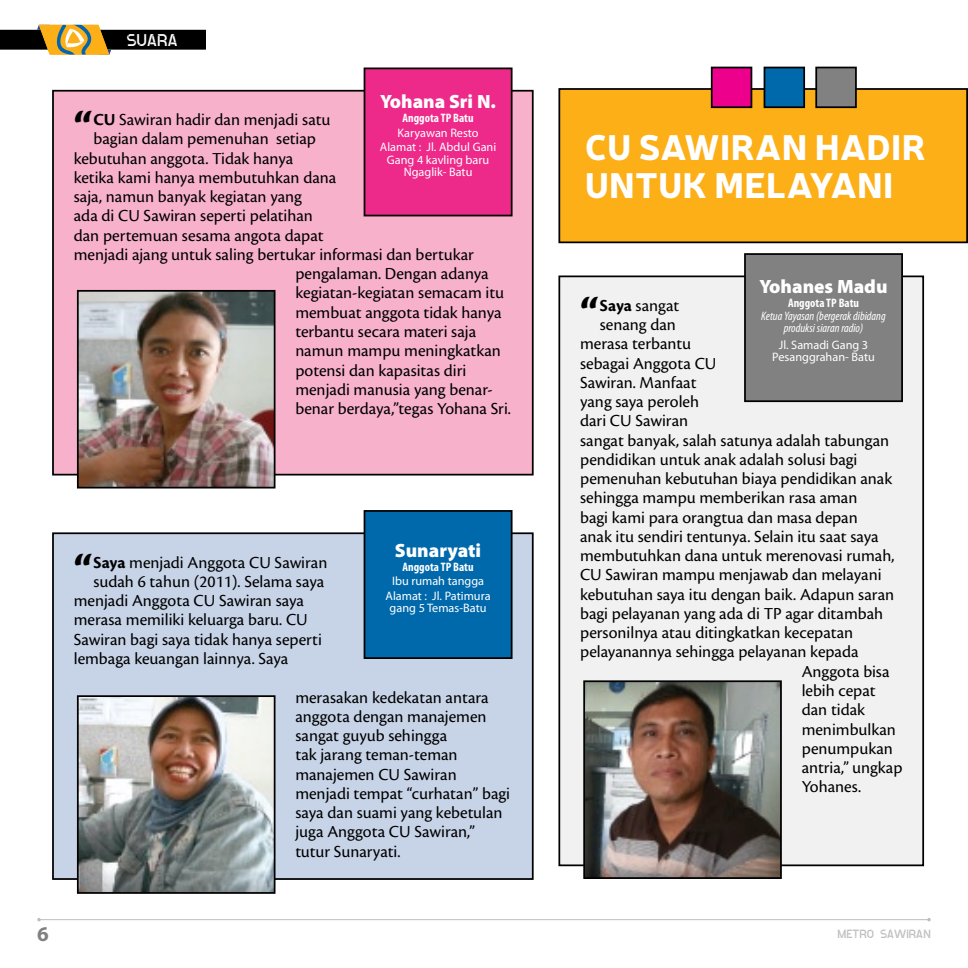
<style>
.page{position:relative;width:968px;height:968px;background:#fff}
.page>*{position:absolute;margin:0;border:0;box-sizing:border-box;transform-origin:0 0}
.paragraf_awal{font:700 48.12px "Cronos Pro";color:#000}
.Judul{font:900 35px/38.5px "Neris";letter-spacing:.01em;color:#fff}
.Gagas_nama{font:900 19.25px "Myriad Pro";color:#fff}
.paragraf_awal-2{font:17.5px/19.2px "Cronos Pro";color:#000}
.t1{font:17.5px "ideoma SPRAY";color:#fff}
.gagas_alamat{font:12.25px/12.2px "Myriad Pro";color:#fff;text-align:center}
.gagas_keterangan_2{font:italic condensed 12.25px/12.2px "Myriad Pro";color:#fff;text-align:center}
.gagas_Keterangan{font:700 condensed 12.25px "Myriad Pro";color:#fff}
.t2{font:12.25px "ideoma SPRAY";color:#bcbdbf}
.s1{font-weight:700}
</style>
<div class="page">
<div style="left:559px;top:89px;width:407px;height:153px;background:#fcaf17"></div>
<div style="left:558px;top:88px;width:409px;height:155px;border:2px solid #000"></div>
<div style="left:52px;top:89px;width:482px;height:387px;background:#f7b1ca"></div>
<div style="left:52px;top:531px;width:482px;height:349px;background:#c7d3e7"></div>
<img style="left:80px;top:293px;width:192px;height:192px">
<div style="left:77px;top:290px;width:198px;height:198px;border:2px solid #000"></div>
<div style="left:364px;top:68px;width:147px;height:147px;background:#ed298a"></div>
<div style="left:363px;top:67px;width:149px;height:149px;border:2px solid #000"></div>
<div style="left:364px;top:511px;width:147px;height:147px;background:#0069ab"></div>
<div style="left:363px;top:510px;width:149px;height:149px;border:2px solid #000"></div>
<div style="left:558px;top:274px;width:366px;height:593px;background:#f1f1f2"></div>
<div style="left:744px;top:254px;width:157px;height:147px;background:#818181"></div>
<div style="left:744px;top:253px;width:158px;height:149px;border:2px solid #000"></div>
<img style="left:80px;top:698px;width:192px;height:192px">
<div style="left:77px;top:695px;width:198px;height:198px;border:2px solid #000"></div>
<img style="left:586px;top:683px;width:192px;height:192px">
<div style="left:583px;top:680px;width:198px;height:198px;border:2px solid #000"></div>
<div style="left:764px;top:67px;width:40px;height:40px;background:#0069ab"></div>
<div style="left:763px;top:67px;width:41px;height:41px;border:2px solid #000"></div>
<div style="left:816px;top:67px;width:39px;height:40px;background:#818181"></div>
<div style="left:815px;top:67px;width:41px;height:41px;border:2px solid #000"></div>
<div style="left:711px;top:67px;width:40px;height:40px;background:#ec008c"></div>
<div style="left:710px;top:67px;width:42px;height:41px;border:2px solid #000"></div>
<svg style="left:0;top:25px;width:206px;height:30px"></svg>
<hr style="left:39px;top:919px;width:889px;height:1px;background:#bcbdbf">
<p class="t1" style="left:126px;top:30px;width:53px">SUARA</p>
<p class="Gagas_nama" style="left:380px;top:88px;width:117px">Yohana Sri N.</p>
<p class="gagas_Keterangan" style="left:402px;top:110px;width:72px">Anggota TP Batu</p>
<p class="gagas_alamat" style="left:397px;top:126px;width:83px">Karyawan Resto</p>
<p class="gagas_alamat" style="left:380px;top:141px;width:118px">Alamat : Jl. Abdul Gani<br>Gang 4 kavling baru<br>Ngaglik- Batu</p>
<p class="paragraf_awal" style="left:74px;top:102px;width:21px">“</p>
<p class="paragraf_awal-2" style="left:93px;top:110px;width:238px"><span class="s1">CU</span> Sawiran hadir dan menjadi satu</p>
<p class="paragraf_awal-2" style="left:93px;top:129px;width:224px">bagian dalam pemenuhan setiap</p>
<p class="paragraf_awal-2" style="left:74px;top:149px;width:221px">kebutuhan anggota. Tidak hanya</p>
<p class="paragraf_awal-2" style="left:74px;top:168px;width:264px">ketika kami hanya membutuhkan dana</p>
<p class="paragraf_awal-2" style="left:74px;top:187px;width:230px">saja, namun banyak kegiatan yang</p>
<p class="paragraf_awal-2" style="left:74px;top:206px;width:241px">ada di CU Sawiran seperti pelatihan</p>
<p class="paragraf_awal-2" style="left:74px;top:226px;width:251px">dan pertemuan sesama angota dapat</p>
<p class="paragraf_awal-2" style="left:74px;top:245px;width:401px">menjadi ajang untuk saling bertukar informasi dan bertukar</p>
<p class="paragraf_awal-2" style="left:295px;top:264px;width:195px">pengalaman. Dengan adanya</p>
<p class="paragraf_awal-2" style="left:295px;top:283px;width:210px">kegiatan-kegiatan semacam itu</p>
<p class="paragraf_awal-2" style="left:295px;top:303px;width:208px">membuat anggota tidak hanya</p>
<p class="paragraf_awal-2" style="left:295px;top:322px;width:182px">terbantu secara materi saja</p>
<p class="paragraf_awal-2" style="left:295px;top:341px;width:207px">namun mampu meningkatkan</p>
<p class="paragraf_awal-2" style="left:295px;top:360px;width:172px">potensi dan kapasitas diri</p>
<p class="paragraf_awal-2" style="left:295px;top:380px;width:199px">menjadi manusia yang benar-</p>
<p class="paragraf_awal-2" style="left:295px;top:399px;width:217px">benar berdaya,”tegas Yohana Sri.</p>
<p class="Gagas_nama" style="left:395px;top:537px;width:88px">Sunaryati</p>
<p class="gagas_Keterangan" style="left:402px;top:558px;width:72px">Anggota TP Batu</p>
<p class="gagas_alamat" style="left:392px;top:574px;width:93px">Ibu rumah tangga</p>
<p class="gagas_alamat" style="left:385px;top:589px;width:106px">Alamat : Jl. Patimura gang 5 Temas-Batu</p>
<p class="paragraf_awal" style="left:74px;top:544px;width:21px">“</p>
<p class="paragraf_awal-2" style="left:93px;top:552px;width:235px"><span class="s1">Saya</span> menjadi Anggota CU Sawiran</p>
<p class="paragraf_awal-2" style="left:93px;top:572px;width:232px">sudah 6 tahun (2011). Selama saya</p>
<p class="paragraf_awal-2" style="left:74px;top:591px;width:232px">menjadi Anggota CU Sawiran saya</p>
<p class="paragraf_awal-2" style="left:74px;top:610px;width:235px">merasa memiliki keluarga baru. CU</p>
<p class="paragraf_awal-2" style="left:74px;top:629px;width:249px">Sawiran bagi saya tidak hanya seperti</p>
<p class="paragraf_awal-2" style="left:74px;top:649px;width:216px">lembaga keuangan lainnya. Saya</p>
<p class="paragraf_awal-2" style="left:295px;top:687px;width:216px">merasakan kedekatan antara anggota dengan manajemen sangat guyub sehingga<br>tak jarang teman-teman manajemen CU Sawiran menjadi tempat “curhatan” bagi saya dan suami yang kebetulan juga Anggota CU Sawiran,” tutur Sunaryati.</p>
<p class="Judul" style="left:585px;top:126px;width:252px">CU SAWIRAN HADIR<br>UNTUK</p>
<p class="Judul" style="left:714px;top:164px;width:25px">MELAYA</p>
<p class="Judul" style="left:857px;top:164px;width:33px">NI</p>
<p class="Gagas_nama" style="left:759px;top:274px;width:129px">Yohanes Madu</p>
<p class="gagas_Keterangan" style="left:788px;top:296px;width:72px">Anggota TP Batu</p>
<p class="gagas_keterangan_2" style="left:761px;top:309px;width:126px">Ketua Yayasan (bergerak dibidang produksi siaran radio)</p>
<p class="gagas_alamat" style="left:772px;top:339px;width:104px">Jl. Samadi Gang 3<br>Pesanggrahan- Batu</p>
<p class="paragraf_awal" style="left:580px;top:287px;width:21px">“</p>
<p class="paragraf_awal-2" style="left:599px;top:296px;width:81px"><span class="s1">Saya</span> sangat</p>
<p class="paragraf_awal-2" style="left:599px;top:315px;width:78px">senang dan</p>
<p class="paragraf_awal-2" style="left:580px;top:334px;width:112px">merasa terbantu</p>
<p class="paragraf_awal-2" style="left:580px;top:353px;width:138px">sebagai Anggota CU</p>
<p class="paragraf_awal-2" style="left:580px;top:373px;width:118px">Sawiran. Manfaat</p>
<p class="paragraf_awal-2" style="left:580px;top:392px;width:120px">yang saya peroleh</p>
<p class="paragraf_awal-2" style="left:580px;top:411px;width:110px">dari CU Sawiran</p>
<p class="paragraf_awal-2" style="left:580px;top:430px;width:310px">sangat banyak, salah satunya adalah tabungan</p>
<p class="paragraf_awal-2" style="left:580px;top:450px;width:279px">pendidikan untuk anak adalah solusi bagi</p>
<p class="paragraf_awal-2" style="left:580px;top:469px;width:314px">pemenuhan kebutuhan biaya pendidikan anak</p>
<p class="paragraf_awal-2" style="left:580px;top:488px;width:279px">sehingga mampu memberikan rasa aman</p>
<p class="paragraf_awal-2" style="left:580px;top:507px;width:279px">bagi kami para orangtua dan masa depan</p>
<p class="paragraf_awal-2" style="left:580px;top:527px;width:300px">anak itu sendiri tentunya. Selain itu saat saya</p>
<p class="paragraf_awal-2" style="left:580px;top:546px;width:316px">membutuhkan dana untuk merenovasi rumah,</p>
<p class="paragraf_awal-2" style="left:580px;top:565px;width:303px">CU Sawiran mampu menjawab dan melayani</p>
<p class="paragraf_awal-2" style="left:580px;top:584px;width:315px">kebutuhan saya itu dengan baik. Adapun saran</p>
<p class="paragraf_awal-2" style="left:580px;top:604px;width:305px">bagi pelayanan yang ada di TP agar ditambah</p>
<p class="paragraf_awal-2" style="left:580px;top:623px;width:274px">personilnya atau ditingkatkan kecepatan</p>
<p class="paragraf_awal-2" style="left:580px;top:642px;width:280px">pelayanannya sehingga pelayanan kepada</p>
<p class="paragraf_awal-2" style="left:801px;top:661px;width:89px">Anggota bisa</p>
<p class="paragraf_awal-2" style="left:801px;top:681px;width:75px">lebih cepat</p>
<p class="paragraf_awal-2" style="left:801px;top:700px;width:65px">dan tidak</p>
<p class="paragraf_awal-2" style="left:801px;top:719px;width:96px">menimbulkan</p>
<p class="paragraf_awal-2" style="left:801px;top:738px;width:93px">penumpukan</p>
<p class="paragraf_awal-2" style="left:801px;top:758px;width:102px">antria,” ungkap</p>
<p class="paragraf_awal-2" style="left:801px;top:777px;width:61px">Yohanes.</p>
<p class="t2" style="left:837px;top:925px;width:95px">METRO SAWIRAN</p>
</div>
